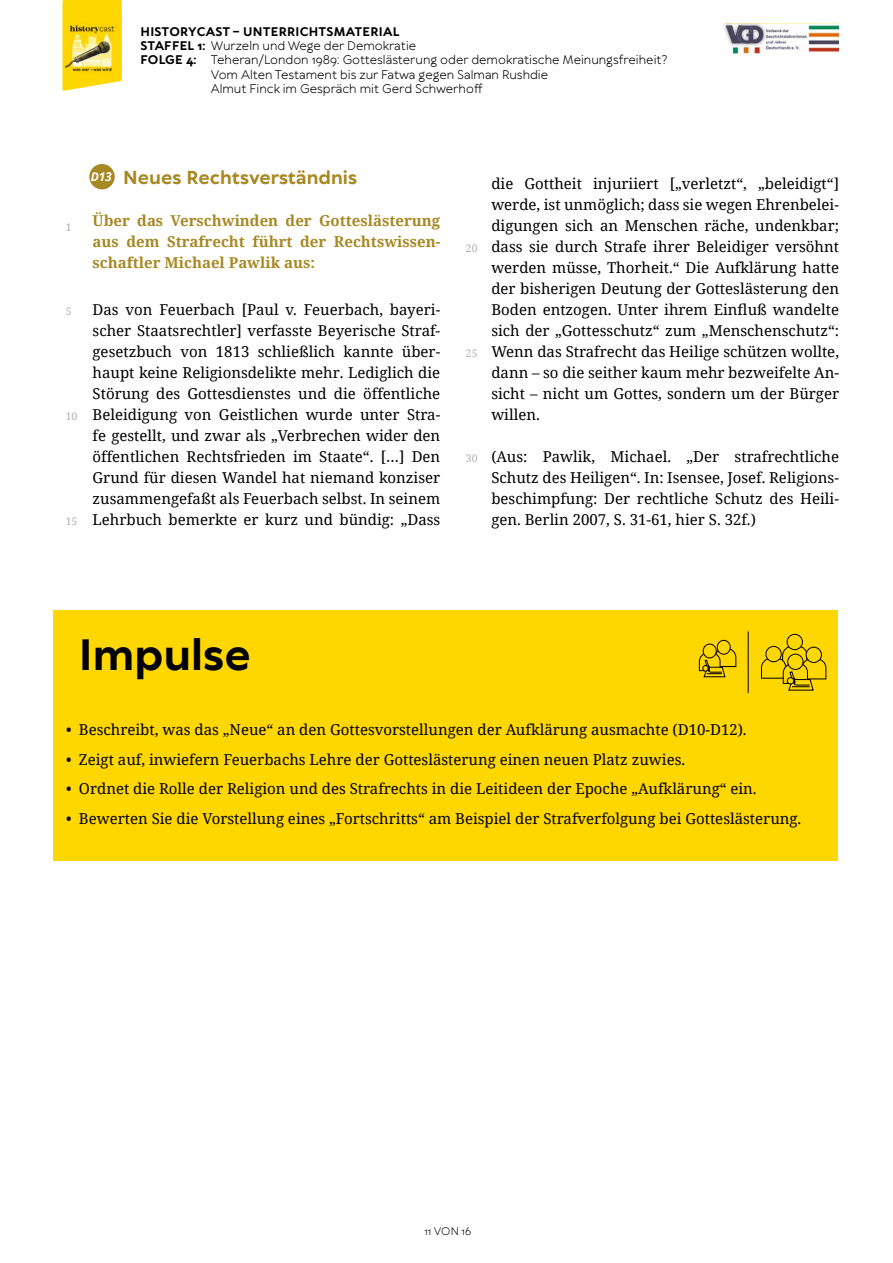
<style>
.page{position:relative;width:893px;height:1263px;background:#fff}
.page>*{position:absolute;margin:0;border:0;box-sizing:border-box;transform-origin:0 0}
.t1{font:700 42px "TT Wellingtons";color:#000}
.t2{font:700 18px "TT Wellingtons";color:#a78823}
.t3{font:15px/21px "Noto Serif";color:#000;text-align:justify}
.t4{font:700 15px/21px "Noto Serif";color:#a78823;text-align:justify}
.t5{font:12px "TT Wellingtons";color:#000}
.t6{font:700 12px "TT Wellingtons";letter-spacing:.02em;color:#000}
.t7{font:italic 700 12px "Noto Sans";color:#fff}
.t8{font:10.5px "Noto Serif";color:#b3b2b2}
.t9{font:10.5px "TT Wellingtons";color:#000}
.s1{font-weight:700}
</style>
<div class="page">
<svg style="left:62px;top:0;width:60px;height:91px;background:#fedb21"></svg>
<img style="left:66px;top:22px;width:53px;height:52px">
<img style="left:725px;top:24px;width:114px;height:29px">
<div style="left:89px;top:164px;width:26px;height:25px;background:#a78823;border-radius:50%"></div>
<div style="left:53px;top:611px;width:785px;height:250px;background:#ffd700"></div>
<div style="left:703px;top:644px;width:14px;height:14px;border:1px solid #000;border-radius:50%"></div>
<div style="left:717px;top:640px;width:14px;height:14px;border:1px solid #000;border-radius:50%"></div>
<svg style="left:699px;top:648px;width:38px;height:29px"></svg>
<hr style="left:748px;top:631px;width:1px;height:62px;background:#000">
<div style="left:787px;top:634px;width:16px;height:16px;border:1px solid #000;border-radius:50%"></div>
<svg style="left:761px;top:645px;width:66px;height:46px"></svg>
<p class="t6" style="left:141px;top:23px;width:260px">HISTORYCAST – UNTERRICHTSMATERIAL</p>
<p class="t5" style="left:141px;top:38px;width:277px"><span class="s1">STAFFEL 1:</span> Wurzeln und Wege der Demokratie</p>
<p class="t5" style="left:141px;top:52px;width:528px"><span class="s1">FOLGE 4:</span> Teheran/London 1989: Gotteslästerung oder demokratische Meinungsfreiheit?</p>
<p class="t5" style="left:211px;top:67px;width:339px">Vom Alten Testament bis zur Fatwa gegen Salman Rushdie</p>
<p class="t5" style="left:211px;top:81px;width:273px">Almut Finck im Gespräch mit Gerd Schwerhoff</p>
<p class="t8" style="left:66px;top:220px;width:7px">1</p>
<p class="t8" style="left:66px;top:304px;width:7px">5</p>
<p class="t8" style="left:66px;top:409px;width:13px">10</p>
<p class="t8" style="left:66px;top:514px;width:13px">15</p>
<p class="t2" style="left:123px;top:166px;width:235px">Neues Rechtsverständnis</p>
<p class="t4" style="left:93px;top:210px;width:349px">Über das Verschwinden der Gotteslästerung aus dem Strafrecht führt der Rechtswissen&shy;schaftler Michael Pawlik aus:</p>
<p class="t3" style="left:93px;top:299px;width:349px">Das von Feuerbach [Paul v. Feuerbach, bayeri&shy;scher Staatsrechtler] verfasste Beyerische Straf&shy;gesetzbuch von 1813 schließlich kannte über&shy;haupt keine Religionsdelikte mehr. Lediglich die Störung des Gottesdienstes und die öffentliche Beleidigung von Geistlichen wurde unter Stra&shy;fe gestellt, und zwar als „Verbrechen wider den öffentlichen Rechtsfrieden im Staate“. […] Den Grund für diesen Wandel hat niemand konziser zusammengefaßt als Feuerbach selbst. In seinem Lehrbuch bemerkte er kurz und bündig: „Dass</p>
<p class="t7" style="left:91px;top:168px;width:22px">D13</p>
<p class="t8" style="left:466px;top:241px;width:13px">20</p>
<p class="t8" style="left:466px;top:346px;width:13px">25</p>
<p class="t8" style="left:466px;top:451px;width:13px">30</p>
<p class="t3" style="left:491px;top:173px;width:349px">die Gottheit injuriiert [„verletzt“, „beleidigt“] werde, ist unmöglich; dass sie wegen Ehrenbelei&shy;digungen sich an Menschen räche, undenkbar; dass sie durch Strafe ihrer Beleidiger versöhnt werden müsse, Thorheit.“ Die Aufklärung hatte der bisherigen Deutung der Gotteslästerung den Boden entzogen. Unter ihrem Einfluß wandelte sich der „Gottesschutz“ zum „Menschenschutz“:<br>Wenn das Strafrecht das Heilige schützen wollte, dann – so die seither kaum mehr bezweifelte An&shy;sicht – nicht um Gottes, sondern um der Bürger willen.</p>
<p class="t3" style="left:491px;top:446px;width:349px">(Aus: Pawlik, Michael. „Der strafrechtliche Schutz des Heiligen“. In: Isensee, Josef. Religions&shy;beschimpfung: Der rechtliche Schutz des Heili&shy;gen. Berlin 2007, S. 31-61, hier S. 32f.)</p>
<h1 class="t1" style="left:79px;top:627px;width:173px">Impulse</h1>
<p class="t3" style="left:66px;top:719px;width:682px">• Beschreibt, was das „Neue“ an den Gottesvorstellungen der Aufklärung ausmachte (D10-D12).</p>
<p class="t3" style="left:66px;top:748px;width:620px">• Zeigt auf, inwiefern Feuerbachs Lehre der Gotteslästerung einen neuen Platz zuwies.</p>
<p class="t3" style="left:66px;top:778px;width:692px">• Ordnet die Rolle der Religion und des Strafrechts in die Leitideen der Epoche „Aufklärung“ ein.</p>
<p class="t3" style="left:66px;top:807px;width:737px">• Bewerten Sie die Vorstellung eines „Fortschritts“ am Beispiel der Strafverfolgung bei Gotteslästerung.</p>
<p class="t9" style="left:424px;top:1224px;width:48px">11 VON 16</p>
</div>
